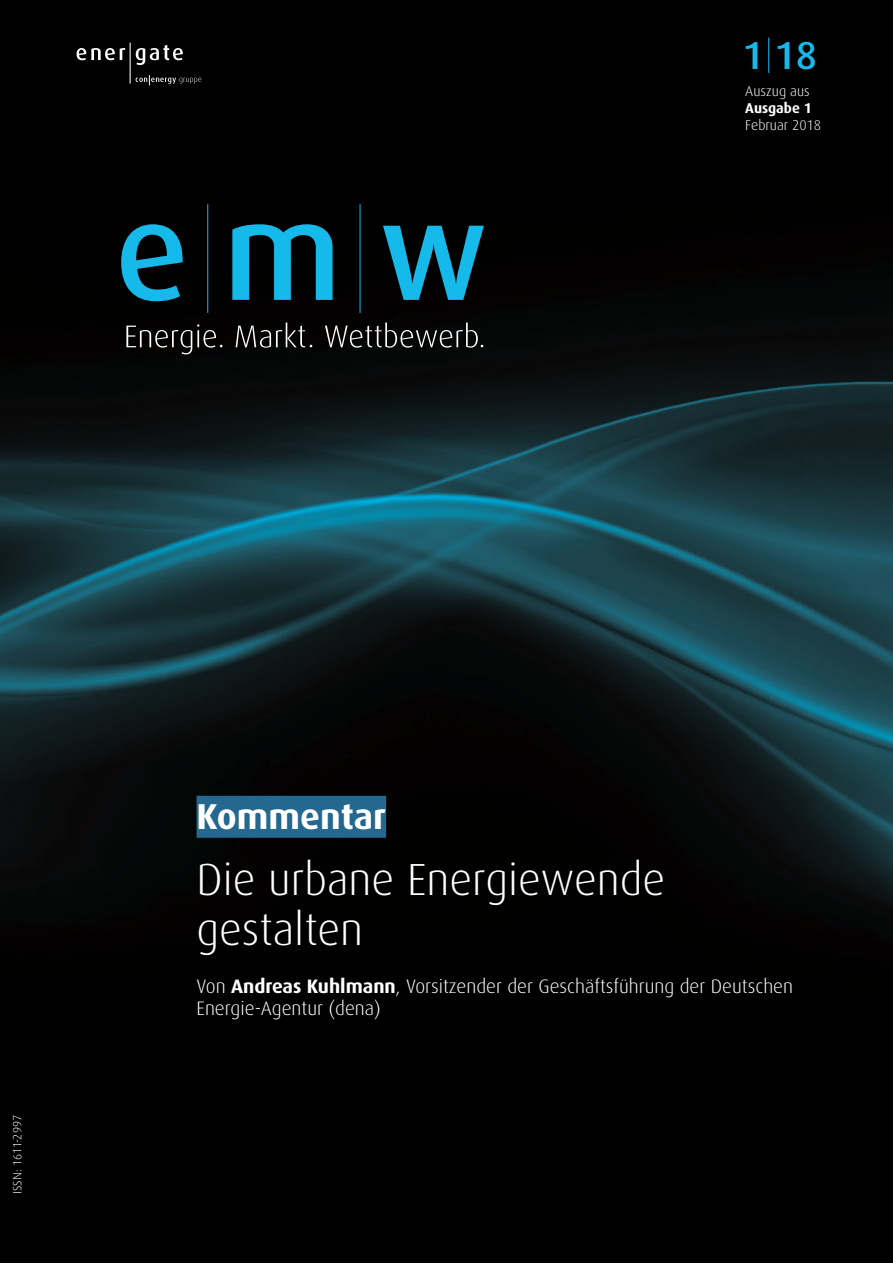
<style>
.page{position:relative;width:893px;height:1263px;background:#fff}
.page>*{position:absolute;margin:0;border:0;box-sizing:border-box;transform-origin:0 0}
._03_Titel_Sonderdruc{font:300 45px/49.5px "Dax";color:#fff}
._1_Zahl_-_HEFTFARBE{font:500 39px "Dax";color:#16baea}
._03_Rubrik_Sonderdru{font:700 36px "Dax";color:#fff}
._03_titel_klein{font:300 19.5px/22.5px "Dax";color:#fff}
._01_Monat_2014{font:300 14.25px "Dax";color:#fff}
._01_Ausgabe_1{font:300 14.25px "Dax";color:#fff}
._01_Ausgabe_1-2{font:700 14.25px "Dax";color:#fff}
.t1{font:300 12px "Dax";color:#fff}
.s1{font-weight:700}
</style>
<div class="page">
<img style="left:0;top:0;width:893px;height:1263px">
<hr style="left:768px;top:38px;width:1px;height:35px;background:#16baea">
<svg style="left:77px;top:48px;width:48px;height:12px"></svg>
<svg style="left:136px;top:45px;width:47px;height:20px"></svg>
<hr style="left:130px;top:43px;width:1px;height:41px;background:#fff">
<svg style="left:136px;top:75px;width:65px;height:10px"></svg>
<svg style="left:121px;top:224px;width:62px;height:77px;background:#0b5e76"></svg>
<svg style="left:232px;top:224px;width:101px;height:76px;background:#0c657e"></svg>
<svg style="left:383px;top:226px;width:101px;height:74px;background:#0b5a72"></svg>
<hr style="left:360px;top:204px;width:1px;height:109px;background:#16baea">
<hr style="left:207px;top:204px;width:1px;height:109px;background:#16baea">
<svg style="left:126px;top:324px;width:96px;height:30px;background:#272626"></svg>
<svg style="left:236px;top:323px;width:76px;height:25px;background:#302f2f"></svg>
<svg style="left:325px;top:323px;width:158px;height:25px;background:#303030"></svg>
<div style="left:197px;top:796px;width:189px;height:42px;background:#25688f"></div>
<p class="_1_Zahl_-_HEFTFARBE" style="left:742px;top:33px;width:76px">1 18</p>
<p class="_01_Ausgabe_1" style="left:745px;top:83px;width:66px">Auszug aus</p>
<p class="_01_Ausgabe_1-2" style="left:745px;top:100px;width:68px">Ausgabe 1</p>
<p class="_01_Monat_2014" style="left:745px;top:117px;width:77px">Februar 2018</p>
<p class="t1" style="left:10px;top:1194px;width:80px;rotate:-90deg">ISSN: 1611-2997</p>
<p class="_03_Rubrik_Sonderdru" style="left:197px;top:795px;width:191px">Kommentar</p>
<p class="_03_Titel_Sonderdruc" style="left:197px;top:855px;width:470px">Die urbane Energiewende gestalten</p>
<p class="_03_titel_klein" style="left:197px;top:975px;width:598px">Von <span class="s1">Andreas Kuhlmann</span>, Vorsitzender der Geschäftsführung der Deutschen<br>Energie-Agentur (dena)</p>
</div>
